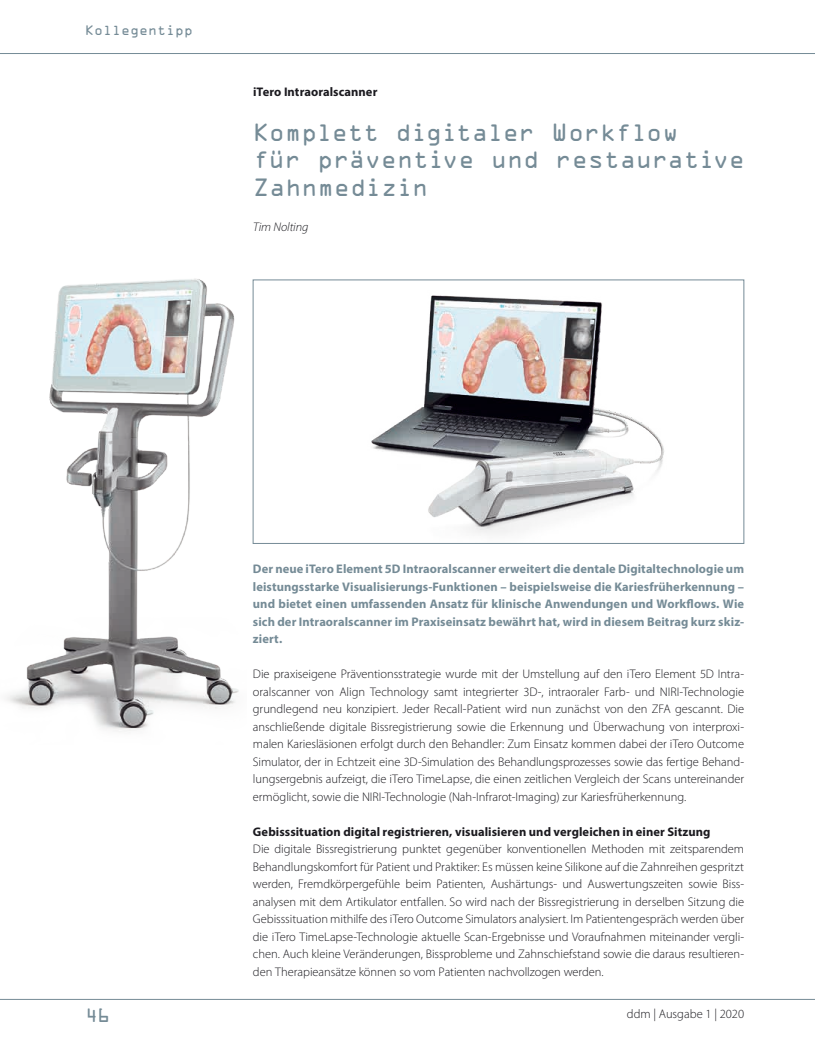
<style>
.page{position:relative;width:815px;height:1063px;background:#fff}
.page>*{position:absolute;margin:0;border:0;box-sizing:border-box;transform-origin:0 0}
.t1{font:22.5px/27.5px "OCRA Std";letter-spacing:-.01em;color:#758b96}
.t2{font:17.5px "OCRA Std";color:#758b96}
.t3{font:300 12.5px/17.5px "Myriad Pro";letter-spacing:-.005em;color:#1b1a1f;text-align:justify}
.t4{font:700 12.5px/17.5px "Myriad Pro";letter-spacing:.005em;color:#758b96;text-align:justify}
.t5{font:700 12.5px "Myriad Pro";letter-spacing:.005em;color:#1b1a1f}
.t6{font:12.5px "OCRA Std";color:#758b96}
.t7{font:italic 300 12.5px "Myriad Pro";letter-spacing:-.01em;color:#1b1a1f}
</style>
<div class="page">
<img style="left:6px;top:278px;width:233px;height:454px">
<hr style="left:0;top:999px;width:815px;height:1px;background:#758b96">
<hr style="left:0;top:53px;width:815px;height:1px;background:#758b96">
<img style="left:371px;top:295px;width:293px;height:239px">
<div style="left:253px;top:280px;width:491px;height:264px;border:1px solid #758b96"></div>
<p class="t6" style="left:85px;top:24px;width:110px">Kollegentipp</p>
<p class="t5" style="left:253px;top:84px;width:126px">iTero Intraoralscanner</p>
<h1 class="t1" style="left:253px;top:121px;width:493px">Komplett digitaler Workflow<br>für präventive und restaurative<br>Zahnmedizin</h1>
<p class="t7" style="left:253px;top:219px;width:57px">Tim Nolting</p>
<p class="t4" style="left:253px;top:560px;width:493px">Der neue iTero Element 5D Intraoralscanner erweitert die dentale Digitaltechnologie um leistungsstarke Visualisierungs-Funktionen – beispielsweise die Kariesfrüherkennung – und bietet einen umfassenden Ansatz für klinische Anwendungen und Workflows. Wie sich der Intraoralscanner im Praxiseinsatz bewährt hat, wird in diesem Beitrag kurz skiz&shy;ziert.</p>
<p class="t3" style="left:253px;top:665px;width:493px">Die praxiseigene Präventionsstrategie wurde mit der Umstellung auf den iTero Element 5D Intra&shy;oralscanner von Align Technology samt integrierter 3D-, intraoraler Farb- und NIRI-Technologie grundlegend neu konzipiert. Jeder Recall-Patient wird nun zunächst von den ZFA gescannt. Die anschließende digitale Bissregistrierung sowie die Erkennung und Überwachung von interproxi&shy;malen Kariesläsionen erfolgt durch den Behandler: Zum Einsatz kommen dabei der iTero Outcome Simulator, der in Echtzeit eine 3D-Simulation des Behandlungsprozesses sowie das fertige Behand&shy;lungsergebnis aufzeigt, die iTero TimeLapse, die einen zeitlichen Vergleich der Scans untereinander ermöglicht, sowie die NIRI-Technologie (Nah-Infrarot-Imaging) zur Kariesfrüherkennung.</p>
<p class="t5" style="left:253px;top:823px;width:459px">Gebisssituation digital registrieren, visualisieren und vergleichen in einer Sitzung</p>
<p class="t3" style="left:253px;top:840px;width:493px">Die digitale Bissregistrierung punktet gegenüber konventionellen Methoden mit zeitsparendem Behandlungskomfort für Patient und Praktiker: Es müssen keine Silikone auf die Zahnreihen gespritzt werden, Fremdkörpergefühle beim Patienten, Aushärtungs- und Auswertungszeiten sowie Biss&shy;analysen mit dem Artikulator entfallen. So wird nach der Bissregistrierung in derselben Sitzung die Gebisssituation mithilfe des iTero Outcome Simulators analysiert. Im Patientengespräch werden über die iTero TimeLapse-Technologie aktuelle Scan-Ergebnisse und Voraufnahmen miteinander vergli&shy;chen. Auch kleine Veränderungen, Bissprobleme und Zahnschiefstand sowie die daraus resultieren&shy;den Therapieansätze können so vom Patienten nachvollzogen werden.</p>
<h2 class="t2" style="left:85px;top:1008px;width:27px">46</h2>
<p class="t3" style="left:627px;top:1005px;width:119px">ddm | Ausgabe 1 | 2020</p>
</div>
